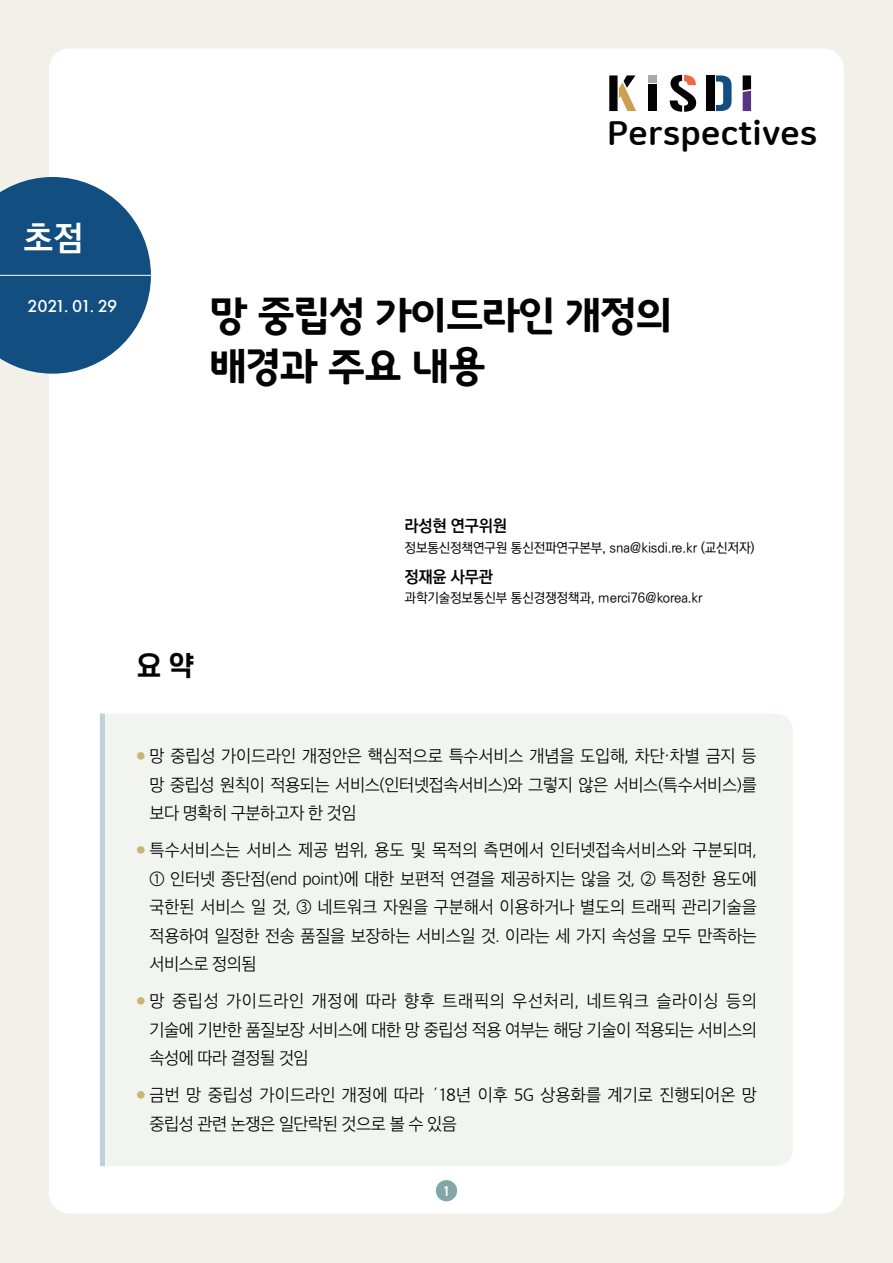
<style>
.page{position:relative;width:893px;height:1263px;background:#f1f1e9}
.page>*{position:absolute;margin:0;border:0;box-sizing:border-box;transform-origin:0 0}
.t1{font:40.5px/51px "Godo B";letter-spacing:-.03em;color:#030303}
.t2{font:700 34.5px "Ko Pub Dotum";color:#fff}
.t3{font:33.15px "Nanum Square Round EB";letter-spacing:.01em;color:#030303}
.t4{font:700 27px "S Core Dream 6";color:#030303}
.t5{font:500 18px "Futura PT";letter-spacing:-.055em;color:#fff}
.t6{font:16.95px/28.5px "SD Gothic Neoa c Lt";letter-spacing:-.02em;color:#030303;text-align:justify}
.t7{font:16.95px/28.3px "SD Gothic Neoa c Lt";letter-spacing:.005em;color:#030303}
.t8{font:700 16.5px "Ko Pub World Dotum";letter-spacing:-.01em;color:#030303}
.t9{font:600 14.25px "DIN2014";color:#fff}
.t10{font:500 13.5px "Ko Pub World Dotum";letter-spacing:-.01em;color:#030303}
.s1{font-size:10.5px;color:#ccb573}
</style>
<div class="page">
<div style="left:49px;top:48px;width:795px;height:1165px;background:#fff;border-radius:21px"></div>
<svg style="left:609px;top:75px;width:27px;height:36px"></svg>
<svg style="left:670px;top:75px;width:26px;height:37px"></svg>
<div style="left:649px;top:85px;width:8px;height:26px;background:#030303"></div>
<div style="left:649px;top:75px;width:8px;height:8px;background:#a8a9ad"></div>
<svg style="left:743px;top:75px;width:8px;height:36px"></svg>
<svg style="left:716px;top:75px;width:16px;height:36px"></svg>
<div style="left:706px;top:75px;width:9px;height:36px;background:#030303"></div>
<svg style="left:0;top:177px;width:151px;height:197px"></svg>
<hr style="left:0;top:275px;width:151px;height:1px;background:#fff">
<div style="left:105px;top:714px;width:688px;height:452px;background:#f2f4f0"></div>
<div style="left:100px;top:713px;width:5px;height:453px;background:#bfd2dc"></div>
<div style="left:436px;top:1180px;width:21px;height:21px;background:#82a7a6;border-radius:50%"></div>
<h2 class="t2" style="left:24px;top:221px;width:60px">초점</h2>
<p class="t5" style="left:27px;top:295px;width:91px">2021. 01. 29</p>
<h3 class="t3" style="left:607px;top:115px;width:212px">Perspectives</h3>
<h1 class="t1" style="left:210px;top:290px;width:465px">망 중립성 가이드라인 개정의 배경과 주요 내용</h1>
<h3 class="t4" style="left:136px;top:646px;width:60px">요 약</h3>
<p class="t8" style="left:405px;top:514px;width:104px">라성현 연구위원</p>
<p class="t10" style="left:405px;top:538px;width:351px">정보통신정책연구원 통신전파연구본부, sna@kisdi.re.kr (교신저자)</p>
<p class="t8" style="left:405px;top:564px;width:90px">정재윤 사무관</p>
<p class="t10" style="left:405px;top:589px;width:299px">과학기술정보통신부 통신경쟁정책과, merci76@korea.kr</p>
<p class="t6" style="left:150px;top:742px;width:609px;text-indent:-13px"><span class="s1">●</span> 망 중립성 가이드라인 개정안은 핵심적으로 특수서비스 개념을 도입해, 차단·차별 금지 등 망 중립성 원칙이 적용되는 서비스(인터넷접속서비스)와 그렇지 않은 서비스(특수서비스)를 보다 명확히 구분하고자 한 것임</p>
<p class="t6" style="left:150px;top:836px;width:609px;text-indent:-14px"><span class="s1">●</span> 특수서비스는 서비스 제공 범위, 용도 및 목적의 측면에서 인터넷접속서비스와 구분되며, ① 인터넷 종단점(end point)에 대한 보편적 연결을 제공하지는 않을 것, ② 특정한 용도에 국한된 서비스 일 것, ③ 네트워크 자원을 구분해서 이용하거나 별도의 트래픽 관리기술을 적용하여 일정한 전송 품질을 보장하는 서비스일 것. 이라는 세 가지 속성을 모두 만족하는 서비스로 정의됨</p>
<p class="t6" style="left:150px;top:987px;width:609px;text-indent:-14px"><span class="s1">●</span> 망 중립성 가이드라인 개정에 따라 향후 트래픽의 우선처리, 네트워크 슬라이싱 등의 기술에 기반한 품질보장 서비스에 대한 망 중립성 적용 여부는 해당 기술이 적용되는 서비스의 속성에 따라 결정될 것임</p>
<p class="t7" style="left:150px;top:1081px;width:609px;text-indent:-14px"><span class="s1">●</span> 금번 망 중립성 가이드라인 개정에 따라 ´18년 이후 5G 상용화를 계기로 진행되어온 망 중립성 관련 논쟁은 일단락된 것으로 볼 수 있음</p>
<p class="t9" style="left:443px;top:1181px;width:9px">1</p>
</div>
